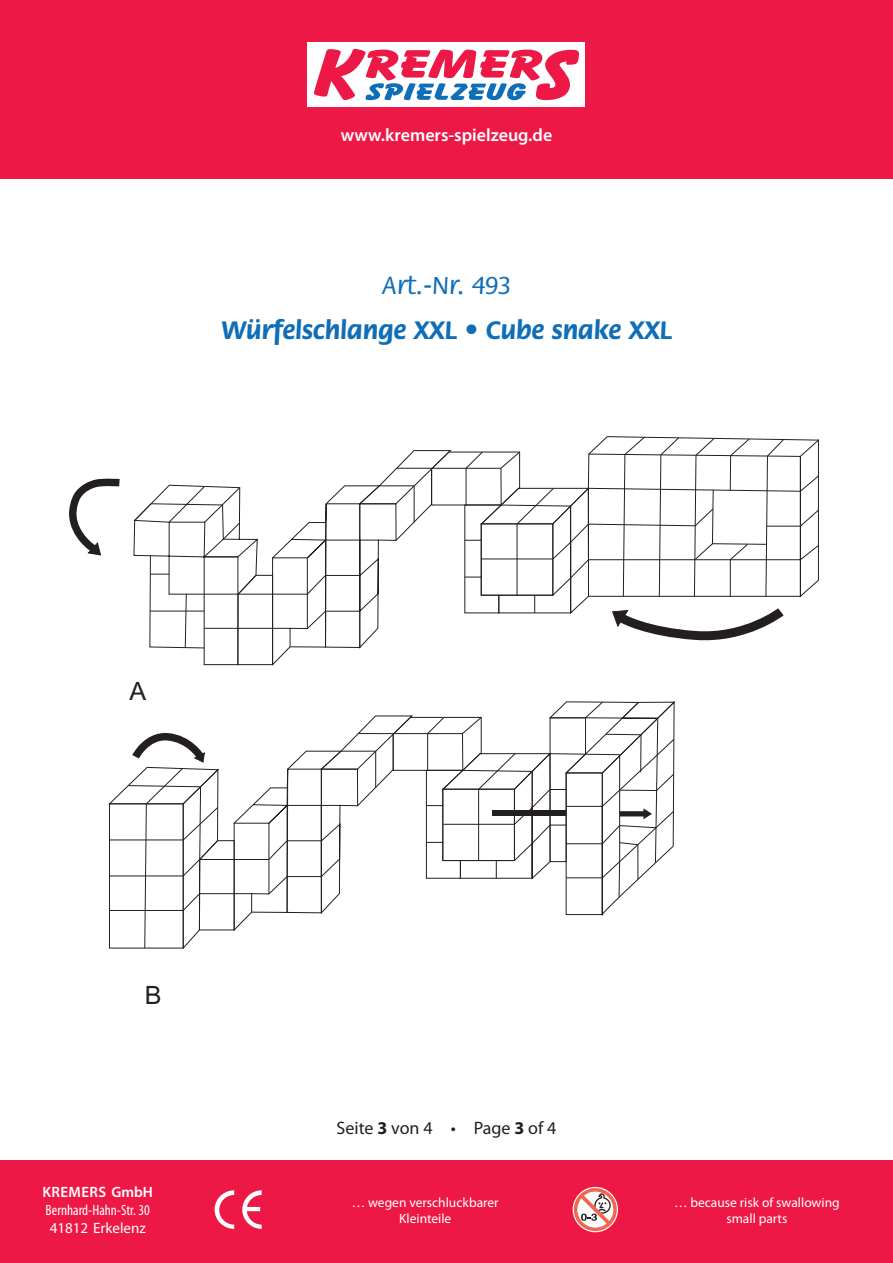
<style>
.page{position:relative;width:893px;height:1263px;background:#fff}
.page>*{position:absolute;margin:0;border:0;box-sizing:border-box;transform-origin:0 0}
.t1{font:700 27px "Flora Std";color:#0f6eb8}
.t2{font:500 27px "Flora Std";color:#0f6eb8}
.t3{font:25.2px "Arial";color:#231f20}
.t4{font:600 18px "Myriad Pro";color:#fff}
.t5{font:18px "Myriad Pro";color:#231f20}
.t6{font:condensed 15px "Myriad Pro";color:#fff}
.t7{font:15px "Myriad Pro";color:#fff}
.t8{font:600 15px "Myriad Pro";letter-spacing:.025em;color:#fff}
.t9{font:13.5px/16.2px "Myriad Pro";color:#fff;text-align:center}
.s1{font-weight:700}
</style>
<div class="page">
<div style="left:0;top:0;width:893px;height:179px;background:#ed1845"></div>
<div style="left:0;top:1161px;width:893px;height:102px;background:#ed1845"></div>
<div style="left:308px;top:43px;width:277px;height:64px;background:#fff"></div>
<svg style="left:314px;top:49px;width:265px;height:51px"></svg>
<svg style="left:215px;top:1190px;width:19px;height:39px"></svg>
<svg style="left:242px;top:1190px;width:20px;height:39px"></svg>
<svg style="left:574px;top:1188px;width:43px;height:43px;background:#e69a9a"></svg>
<svg style="left:109px;top:701px;width:567px;height:248px"></svg>
<svg style="left:133px;top:436px;width:686px;height:230px"></svg>
<svg style="left:69px;top:478px;width:51px;height:78px"></svg>
<h3 class="t4" style="left:341px;top:124px;width:213px">www.kremers-spielzeug.de</h3>
<h1 class="t2" style="left:382px;top:271px;width:131px">Art.-Nr. 493</h1>
<h1 class="t1" style="left:221px;top:315px;width:453px">Würfelschlange XXL • Cube snake XXL</h1>
<h2 class="t3" style="left:129px;top:674px;width:18px">A</h2>
<h2 class="t3" style="left:145px;top:978px;width:18px">B</h2>
<p class="t8" style="left:43px;top:1182px;width:112px">KREMERS GmbH</p>
<p class="t6" style="left:46px;top:1201px;width:106px">Bernhard-Hahn-Str. 30</p>
<p class="t7" style="left:50px;top:1219px;width:98px">41812 Erkelenz</p>
<h3 class="t5" style="left:337px;top:1116px;width:221px">Seite <span class="s1">3</span> von 4 • Page <span class="s1">3</span> of 4</h3>
<p class="t9" style="left:352px;top:1194px;width:148px">… wegen verschluckbarer<br>Kleinteile</p>
<p class="t9" style="left:674px;top:1194px;width:167px">… because risk of swallowing small parts</p>
</div>
